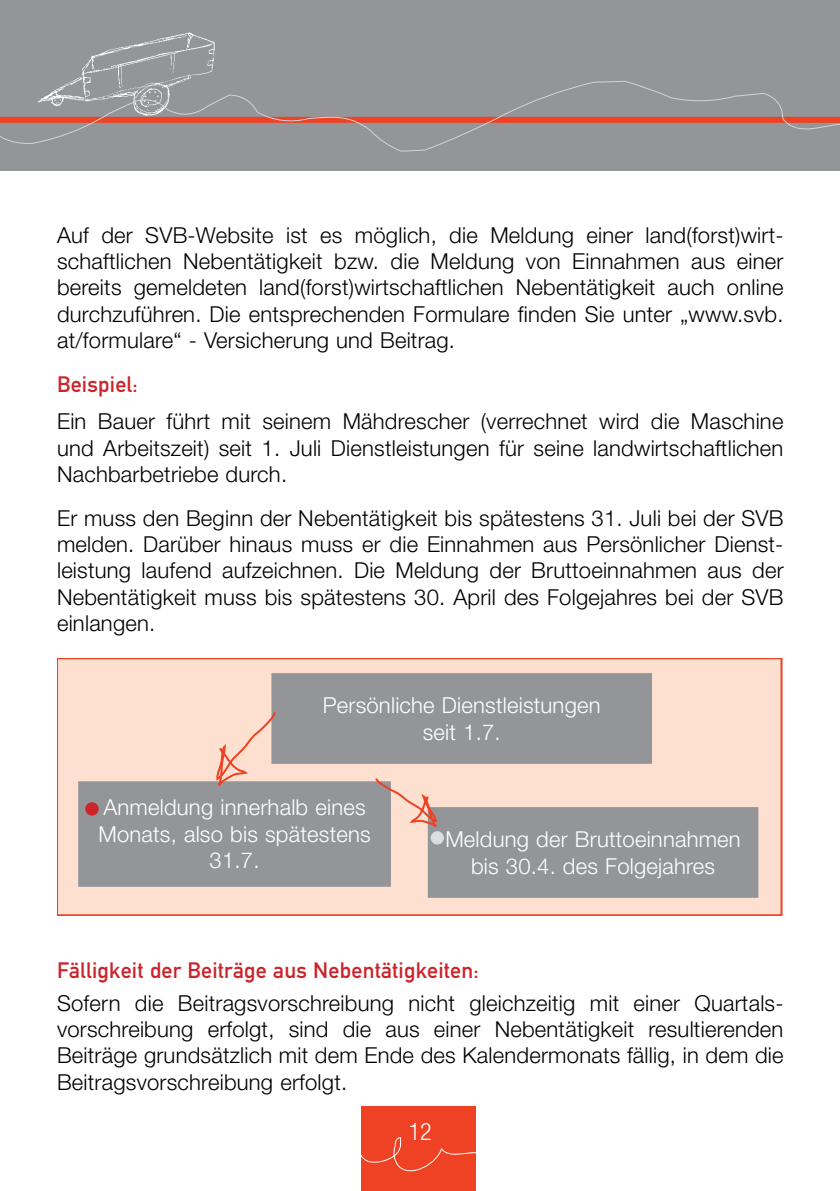
<style>
.page{position:relative;width:840px;height:1191px;background:#fff}
.page>*{position:absolute;margin:0;border:0;box-sizing:border-box;transform-origin:0 0}
.t1{font:300 condensed 24px "Helvetica Neue LT Std";color:#fff}
.t2{font:300 22px/26.4px "Helvetica Neue LT Std";letter-spacing:.01em;color:#000;text-align:justify}
.t3{font:300 22px/26.4px "Helvetica Neue LT Std";letter-spacing:.01em;color:#fff;text-align:center}
.t4{font:22px "DIN Mittelschrift";letter-spacing:.01em;color:#cb242b}
</style>
<div class="page">
<div style="left:361px;top:1106px;width:114px;height:85px;background:#ef4123"></div>
<div style="left:0;top:0;width:839px;height:170px;background:#939598"></div>
<img style="left:85px;top:32px;width:130px;height:33px">
<svg style="left:0;top:65px;width:839px;height:87px"></svg>
<svg style="left:361px;top:1136px;width:115px;height:43px"></svg>
<div style="left:57px;top:658px;width:724px;height:257px;background:#fde0d0"></div>
<div style="left:57px;top:658px;width:725px;height:257px;border:2px solid #ef4123"></div>
<div style="left:272px;top:674px;width:378px;height:89px;background:#939598"></div>
<div style="left:271px;top:673px;width:380px;height:91px;border:2px solid #939598"></div>
<div style="left:79px;top:782px;width:310px;height:103px;background:#939598"></div>
<div style="left:78px;top:781px;width:312px;height:105px;border:2px solid #939598"></div>
<div style="left:428px;top:808px;width:329px;height:89px;background:#939598"></div>
<div style="left:427px;top:807px;width:331px;height:91px;border:2px solid #939598"></div>
<svg style="left:203px;top:710px;width:73px;height:76px"></svg>
<svg style="left:374px;top:778px;width:84px;height:74px"></svg>
<div style="left:430px;top:831px;width:13px;height:13px;background:#dcddde;border-radius:50%"></div>
<div style="left:85px;top:802px;width:14px;height:13px;background:#cb242b;border-radius:50%"></div>
<p class="t2" style="left:57px;top:221px;width:727px">Auf der SVB-Website ist es möglich, die Meldung einer land(forst)wirt&shy;schaftlichen Nebentätigkeit bzw. die Meldung von Einnahmen aus einer bereits gemeldeten land(forst)wirtschaftlichen Nebentätigkeit auch online durchzuführen. Die entsprechenden Formulare finden Sie unter „www.svb. at/formulare“ - Versicherung und Beitrag.</p>
<p class="t4" style="left:57px;top:371px;width:82px">Beispiel:</p>
<p class="t2" style="left:57px;top:408px;width:727px">Ein Bauer führt mit seinem Mähdrescher (verrechnet wird die Maschine und Arbeitszeit) seit 1. Juli Dienstleistungen für seine landwirtschaftlichen Nachbarbetriebe durch.</p>
<p class="t2" style="left:57px;top:504px;width:727px;text-align:left">Er muss den Beginn der Nebentätigkeit bis spätestens 31. Juli bei der SVB melden. Darüber hinaus muss er die Einnahmen aus Persönlicher Dienst&shy;leistung laufend aufzeichnen. Die Meldung der Bruttoeinnahmen aus der Nebentätigkeit muss bis spätestens 30. April des Folgejahres bei der SVB einlangen.</p>
<p class="t3" style="left:322px;top:691px;width:279px">Persönliche Dienstleistungen seit 1.7.</p>
<p class="t3" style="left:98px;top:794px;width:273px">Anmeldung innerhalb eines<br>Monats, also bis spätestens<br>31.7.</p>
<p class="t3" style="left:445px;top:825px;width:297px">Meldung der Bruttoeinnahmen bis 30.4. des Folgejahres</p>
<p class="t4" style="left:57px;top:957px;width:423px">Fälligkeit der Beiträge aus Nebentätigkeiten:</p>
<p class="t2" style="left:57px;top:989px;width:727px;text-align:left">Sofern die Beitragsvorschreibung nicht gleichzeitig mit einer Quartals&shy;vorschreibung erfolgt, sind die aus einer Nebentätigkeit resultierenden Beiträge grundsätzlich mit dem Ende des Kalendermonats fällig, in dem die Beitragsvorschreibung erfolgt.</p>
<p class="t1" style="left:408px;top:1117px;width:25px">12</p>
</div>
